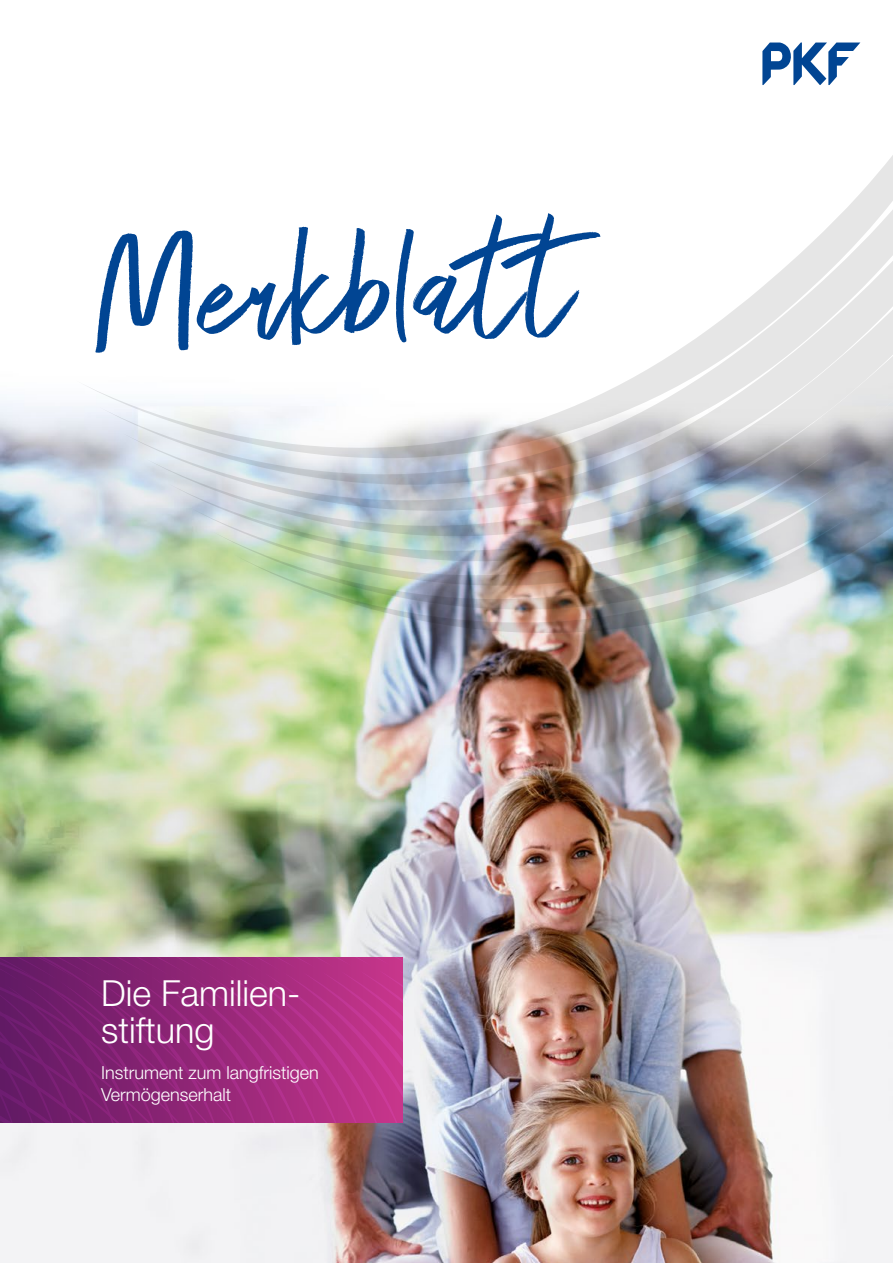
<style>
.page{position:relative;width:893px;height:1263px;background:#fff}
.page>*{position:absolute;margin:0;border:0;box-sizing:border-box;transform-origin:0 0}
.t1{font:154.5px "Exceptional";color:#014593}
.t2{font:300 36px/37.5px "Helvetica Neue LT";color:#fff}
.t3{font:300 18px/21.6px "Helvetica Neue LT";color:#fff}
</style>
<div class="page">
<img style="left:0;top:42px;width:893px;height:1221px">
<svg style="left:0;top:957px;width:402px;height:165px;background:#942779"></svg>
<svg style="left:762px;top:43px;width:98px;height:42px"></svg>
<svg style="left:75px;top:139px;width:23px;height:320px"></svg>
<svg style="left:98px;top:139px;width:23px;height:346px"></svg>
<svg style="left:121px;top:139px;width:23px;height:372px"></svg>
<svg style="left:144px;top:139px;width:23px;height:398px"></svg>
<svg style="left:167px;top:139px;width:23px;height:423px"></svg>
<svg style="left:190px;top:139px;width:22px;height:447px"></svg>
<svg style="left:212px;top:139px;width:22px;height:471px"></svg>
<img style="left:234px;top:139px;width:659px;height:494px">
<h1 class="t1" style="left:98px;top:182px;width:475px;rotate:-1deg">Merkblatt</h1>
<h2 class="t2" style="left:101px;top:973px;width:201px">Die Familien&shy;stiftung</h2>
<p class="t3" style="left:101px;top:1062px;width:219px">Instrument zum langfristigen<br>Vermögenserhalt</p>
</div>
